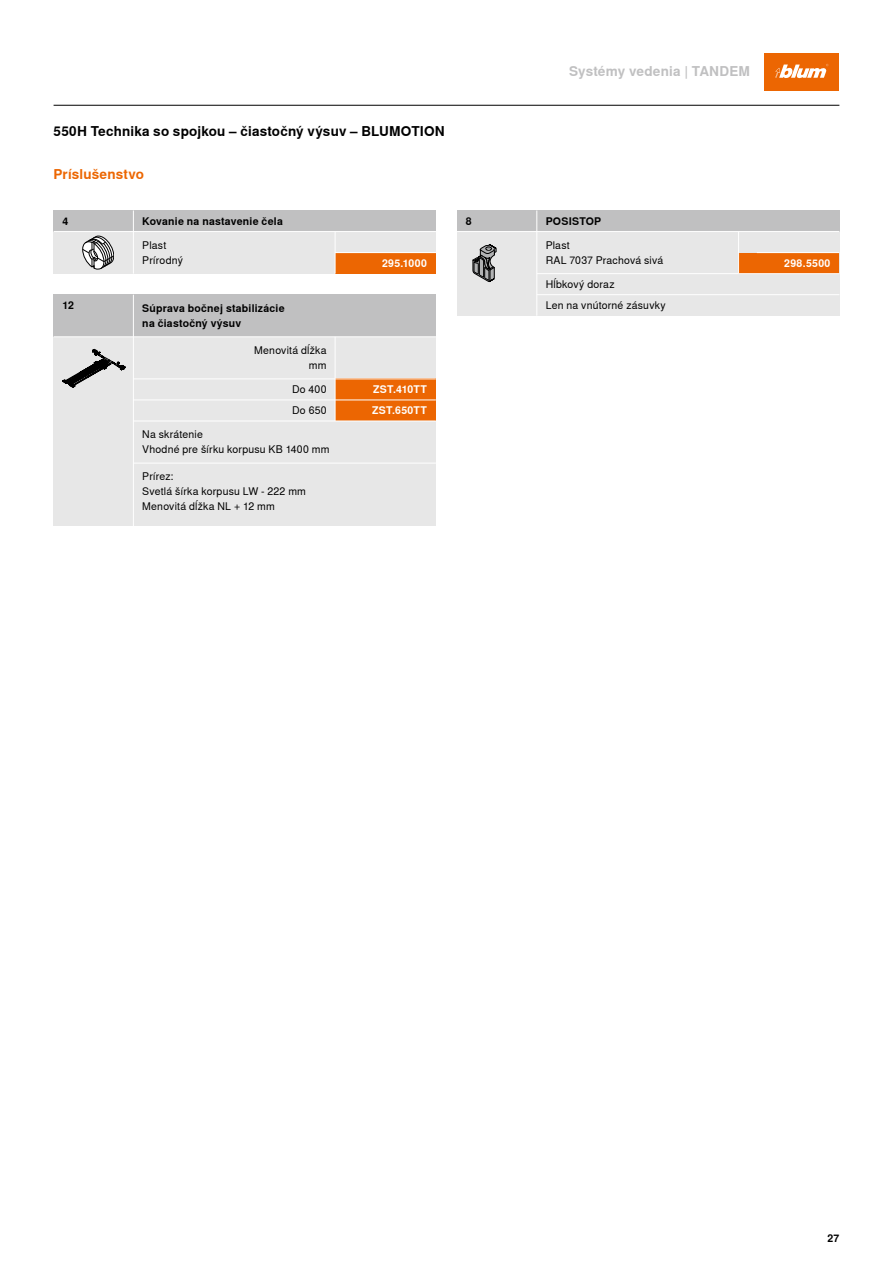
<style>
.page{position:relative;width:893px;height:1263px;background:#fff}
.page>*{position:absolute;margin:0;border:0;box-sizing:border-box;transform-origin:0 0}
.t1{font:700 13.5px "Nimbus Sans Global";letter-spacing:.01em;color:#000}
.t2{font:700 13.5px "Nimbus Sans Global";letter-spacing:.01em;color:#c0c0c1}
.t3{font:700 13.5px "Nimbus Sans Global";letter-spacing:.01em;color:#ec6602}
.t4{font:10.5px/15px "Nimbus Sans Global";letter-spacing:.015em;color:#000}
.t5{font:700 10.5px/15px "Nimbus Sans Global";letter-spacing:.02em;color:#000}
.t6{font:700 10.5px/21px "Nimbus Sans Global";letter-spacing:.03em;color:#fff}
</style>
<div class="page">
<div style="left:765px;top:54px;width:74px;height:37px;background:#ec6602"></div>
<svg style="left:775px;top:64px;width:53px;height:14px"></svg>
<div style="left:457px;top:231px;width:382px;height:85px;background:#e7e7e7"></div>
<div style="left:738px;top:253px;width:101px;height:21px;background:#ec6602"></div>
<div style="left:457px;top:210px;width:382px;height:22px;background:#c0c0c1"></div>
<svg style="left:472px;top:244px;width:25px;height:38px"></svg>
<div style="left:54px;top:231px;width:382px;height:43px;background:#e7e7e7"></div>
<div style="left:335px;top:253px;width:101px;height:21px;background:#ec6602"></div>
<div style="left:54px;top:210px;width:382px;height:22px;background:#c0c0c1"></div>
<svg style="left:83px;top:236px;width:31px;height:33px"></svg>
<div style="left:54px;top:337px;width:382px;height:189px;background:#e7e7e7"></div>
<div style="left:335px;top:379px;width:101px;height:42px;background:#ec6602"></div>
<div style="left:54px;top:295px;width:382px;height:42px;background:#c0c0c1"></div>
<svg style="left:62px;top:349px;width:63px;height:39px"></svg>
<hr style="left:54px;top:105px;width:785px;height:1px;background:#000">
<hr style="left:757px;top:252px;width:82px;height:1px;background:#fff">
<hr style="left:537px;top:273px;width:302px;height:1px;background:#fff">
<hr style="left:537px;top:294px;width:302px;height:1px;background:#fff">
<hr style="left:457px;top:231px;width:382px;height:1px;background:#fff">
<hr style="left:536px;top:210px;width:1px;height:106px;background:#fff">
<hr style="left:738px;top:232px;width:1px;height:42px;background:#fff">
<hr style="left:335px;top:252px;width:103px;height:1px;background:#fff">
<hr style="left:54px;top:231px;width:382px;height:1px;background:#fff">
<hr style="left:133px;top:210px;width:1px;height:64px;background:#fff">
<hr style="left:335px;top:232px;width:1px;height:42px;background:#fff">
<hr style="left:133px;top:378px;width:303px;height:1px;background:#fff">
<hr style="left:133px;top:400px;width:303px;height:1px;background:#fff">
<hr style="left:133px;top:421px;width:303px;height:1px;background:#fff">
<hr style="left:133px;top:463px;width:303px;height:1px;background:#fff">
<hr style="left:54px;top:336px;width:382px;height:1px;background:#fff">
<hr style="left:133px;top:295px;width:1px;height:231px;background:#fff">
<hr style="left:335px;top:337px;width:1px;height:84px;background:#fff">
<p class="t1" style="left:54px;top:124px;width:393px">550H Technika so spojkou – čiastočný výsuv – BLUMOTION</p>
<p class="t2" style="left:569px;top:63px;width:183px">Systémy vedenia | TANDEM</p>
<p class="t3" style="left:54px;top:166px;width:92px">Príslušenstvo</p>
<p class="t5" style="left:142px;top:214px;width:142px">Kovanie na nastavenie čela</p>
<p class="t4" style="left:142px;top:238px;width:42px">Plast<br>Prírodný</p>
<p class="t5" style="left:63px;top:214px;width:7px">4</p>
<p class="t5" style="left:63px;top:298px;width:13px">12</p>
<p class="t5" style="left:142px;top:301px;width:144px">Súprava bočnej stabilizácie na čiastočný výsuv</p>
<p class="t4" style="left:254px;top:343px;width:74px;text-align:right">Menovitá dĺžka mm</p>
<p class="t4" style="left:292px;top:379px;width:36px;line-height:21px">Do 400<br>Do 650</p>
<p class="t4" style="left:142px;top:427px;width:189px">Na skrátenie<br>Vhodné pre šírku korpusu KB 1400 mm</p>
<p class="t4" style="left:142px;top:469px;width:165px">Prírez:<br>Svetlá šírka korpusu LW - 222 mm<br>Menovitá dĺžka NL + 12 mm</p>
<p class="t5" style="left:546px;top:214px;width:57px">POSISTOP</p>
<p class="t4" style="left:546px;top:238px;width:119px">Plast<br>RAL 7037 Prachová sivá</p>
<p class="t5" style="left:466px;top:214px;width:7px">8</p>
<p class="t6" style="left:382px;top:253px;width:47px">295.1000</p>
<p class="t6" style="left:784px;top:253px;width:48px">298.5500</p>
<p class="t4" style="left:546px;top:277px;width:70px">Hĺbkový doraz</p>
<p class="t6" style="left:372px;top:379px;width:56px">ZST.410TT<br>ZST.650TT</p>
<p class="t4" style="left:546px;top:298px;width:122px">Len na vnútorné zásuvky</p>
<p class="t5" style="left:827px;top:1231px;width:13px">27</p>
</div>
